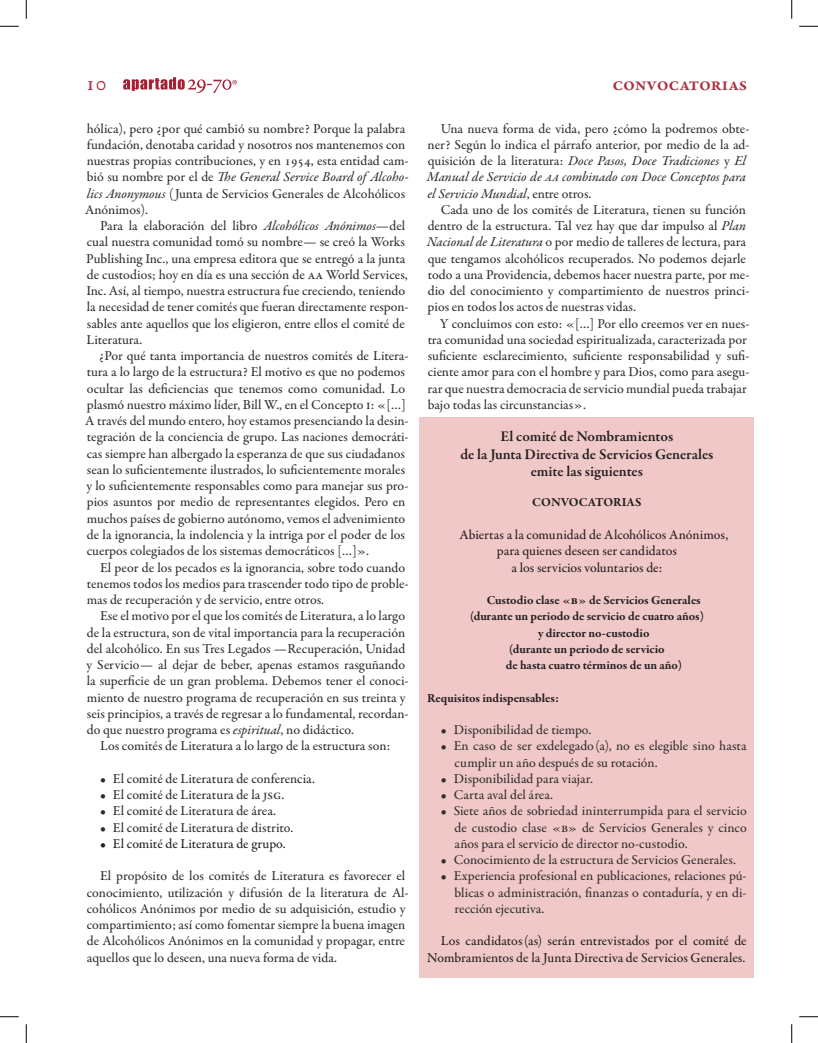
<style>
.page{position:relative;width:818px;height:1043px;background:#fff}
.page>*{position:absolute;margin:0;border:0;box-sizing:border-box;transform-origin:0 0}
.t1{font:500 22.5px "Garamond Premr Pro";color:#ad2f3d}
.Antetítulo{font:600 18.75px "Garamond Premr Pro";letter-spacing:-.005em;color:#ad2f3d}
.Antetítulo-2{font:600 15px/17.5px "Garamond Premr Pro";color:#231f20;text-align:center}
.Ordinario{font:500 13.75px/16.2px "Garamond Premr Pro";letter-spacing:-.005em;color:#312f30}
.Apartado_1__ss__-_bu{font:500 13.75px/16.2px "Garamond Premr Pro";color:#312f30}
.Ordinario-2{font:500 13.75px/16.2px "Garamond Premr Pro";color:#231f20;text-align:right}
.Apartado_1__final{font:500 13.75px/16.2px "Garamond Premr Pro";color:#312f30;text-align:justify}
.Apartado_1__ss{font:500 13.75px "Garamond Premr Pro";color:#2e2b2c}
.Apartado_1__inicial{font:500 13.75px "Garamond Premr Pro";letter-spacing:.005em;color:#2e2b2c}
.Apartado_1__final-2{font:500 13.75px "Garamond Premr Pro";letter-spacing:.005em;color:#231f20}
.Antetítulo-3{font:700 12.5px/16.2px "Garamond Premr Pro";letter-spacing:-.005em;color:#231f20;text-align:right}
.s1{font-family:"Garamond Premr Pro Med It";font-weight:400}
.s2{color:#312f30}
.s3{font-weight:400;font-style:italic}
</style>
<div class="page">
<svg style="left:123px;top:77px;width:114px;height:16px"></svg>
<div style="left:419px;top:418px;width:335px;height:560px;background:#f1c8c8"></div>
<svg style="left:0;top:25px;width:19px;height:2px"></svg>
<svg style="left:799px;top:25px;width:19px;height:2px"></svg>
<svg style="left:0;top:1016px;width:19px;height:1px"></svg>
<svg style="left:799px;top:1016px;width:19px;height:1px"></svg>
<svg style="left:25px;top:0;width:2px;height:19px"></svg>
<svg style="left:25px;top:1024px;width:2px;height:18px"></svg>
<svg style="left:791px;top:0;width:1px;height:19px"></svg>
<svg style="left:791px;top:1024px;width:1px;height:18px"></svg>
<h1 class="t1" style="left:85px;top:69px;width:23px">10</h1>
<p class="Ordinario" style="left:85px;top:120px;width:325px">hólica), pero ¿por qué cambió su nombre? Porque la palabra fundación, denotaba caridad y nosotros nos mantenemos con nuestras propias contribuciones, y en 1954, esta entidad cam&shy;bió su nombre por el de <span class="s1">The General Service Board of Alcoho&shy;lics Anonymous</span> (Junta de Servicios Generales de Alcohólicos Anónimos).</p>
<p class="Ordinario" style="left:86px;top:218px;width:324px;text-indent:14px">Para la elaboración del libro <span class="s1">Alcohólicos Anónimos</span>—del cual nuestra comunidad tomó su nombre— se creó la Works Publishing Inc., una empresa editora que se entregó a la junta de custodios; hoy en día es una sección de aa World Services, Inc. Así, al tiempo, nuestra estructura fue creciendo, teniendo la necesidad de tener comités que fueran directamente respon&shy;sables ante aquellos que los eligieron, entre ellos el comité de Literatura.</p>
<p class="Ordinario" style="left:85px;top:348px;width:325px;text-indent:14px">¿Por qué tanta importancia de nuestros comités de Litera&shy;tura a lo largo de la estructura? El motivo es que no podemos ocultar las deficiencias que tenemos como comunidad. Lo plasmó nuestro máximo líder, Bill W., en el Concepto i: «[…] A través del mundo entero, hoy estamos presenciando la desin&shy;tegración de la conciencia de grupo. Las naciones democráti&shy;cas siempre han albergado la esperanza de que sus ciudadanos sean lo suficientemente ilustrados, lo suficientemente morales y lo suficientemente responsables como para manejar sus pro&shy;pios asuntos por medio de representantes elegidos. Pero en muchos países de gobierno autónomo, vemos el advenimiento de la ignorancia, la indolencia y la intriga por el poder de los cuerpos colegiados de los sistemas democráticos […]».</p>
<p class="Ordinario" style="left:87px;top:559px;width:323px;text-indent:13px">El peor de los pecados es la ignorancia, sobre todo cuando tenemos todos los medios para trascender todo tipo de proble&shy;mas de recuperación y de servicio, entre otros.</p>
<p class="Ordinario" style="left:86px;top:608px;width:323px;text-indent:14px">Ese el motivo por el que los comités de Literatura, a lo largo de la estructura, son de vital importancia para la recuperación del alcohólico. En sus Tres Legados —Recuperación, Unidad y Servicio— al dejar de beber, apenas estamos rasguñando la superficie de un gran problema. Debemos tener el conoci&shy;miento de nuestro programa de recuperación en sus treinta y seis principios, a través de regresar a lo fundamental, recordan&shy;do que nuestro programa es <span class="s1">espiritual</span>, no didáctico.</p>
<p class="Ordinario" style="left:100px;top:738px;width:292px">Los comités de Literatura a lo largo de la estructura son:</p>
<p class="Apartado_1__inicial" style="left:100px;top:770px;width:216px">• El comité de Literatura de conferencia.</p>
<p class="Apartado_1__ss" style="left:100px;top:786px;width:186px">• El comité de Literatura de la <span class="s2">jsg</span>.</p>
<p class="Apartado_1__ss" style="left:100px;top:802px;width:178px">• El comité de Literatura de área.</p>
<p class="Apartado_1__ss" style="left:100px;top:819px;width:195px">• El comité de Literatura de distrito.</p>
<p class="Apartado_1__final-2" style="left:100px;top:835px;width:187px">• El comité de Literatura de grupo.</p>
<p class="Ordinario" style="left:87px;top:868px;width:323px;text-indent:13px">El propósito de los comités de Literatura es favorecer el conocimiento, utilización y difusión de la literatura de Al&shy;cohólicos Anónimos por medio de su adquisición, estudio y compartimiento; así como fomentar siempre la buena imagen de Alcohólicos Anónimos en la comunidad y propagar, entre aquellos que lo deseen, una nueva forma de vida.</p>
<p class="Antetítulo" style="left:612px;top:73px;width:136px">convocatorias</p>
<p class="Ordinario" style="left:426px;top:120px;width:324px;text-indent:14px">Una nueva forma de vida, pero ¿cómo la podremos obte&shy;ner? Según lo indica el párrafo anterior, por medio de la ad&shy;quisición de la literatura: <span class="s1">Doce Pasos, Doce Tradiciones</span> y <span class="s1">El Manual de Servicio de</span> <span class="s3">aa</span> <span class="s1">combinado con Doce Conceptos para el Servicio Mundial</span>, entre otros.</p>
<p class="Ordinario" style="left:426px;top:202px;width:324px;text-indent:14px">Cada uno de los comités de Literatura, tienen su función dentro de la estructura. Tal vez hay que dar impulso al <span class="s1">Plan Nacional de Literatura</span> o por medio de talleres de lectura, para que tengamos alcohólicos recuperados. No podemos dejarle todo a una Providencia, debemos hacer nuestra parte, por me&shy;dio del conocimiento y compartimiento de nuestros princi&shy;pios en todos los actos de nuestras vidas.</p>
<p class="Ordinario" style="left:427px;top:315px;width:323px;text-indent:12px">Y concluimos con esto: «[…] Por ello creemos ver en nues&shy;tra comunidad una sociedad espiritualizada, caracterizada por suficiente esclarecimiento, suficiente responsabilidad y sufi&shy;ciente amor para con el hombre y para Dios, como para asegu&shy;rar que nuestra democracia de servicio mundial pueda trabajar bajo todas las circunstancias».</p>
<p class="Antetítulo-2" style="left:460px;top:428px;width:254px">El comité de Nombramientos<br>de la Junta Directiva de Servicios Generales emite las siguientes</p>
<p class="Antetítulo-3" style="left:532px;top:494px;width:111px">CONVOCATORIAS</p>
<p class="Ordinario-2" style="left:459px;top:527px;width:270px">Abiertas a la comunidad de Alcohólicos Anónimos,</p>
<p class="Ordinario-2" style="left:497px;top:543px;width:181px">para quienes deseen ser candidatos</p>
<p class="Ordinario-2" style="left:511px;top:559px;width:152px">a los servicios voluntarios de:</p>
<p class="Antetítulo-3" style="left:470px;top:592px;width:235px">Custodio clase «b» de Servicios Generales (durante un periodo de servicio de cuatro años)</p>
<p class="Antetítulo-3" style="left:509px;top:624px;width:157px;text-align:left;text-indent:29px">y director no-custodio (durante un periodo de servicio</p>
<p class="Antetítulo-3" style="left:505px;top:657px;width:178px">de hasta cuatro términos de un año)</p>
<p class="Antetítulo-3" style="left:427px;top:689px;width:133px">Requisitos indispensables:</p>
<p class="Apartado_1__ss__-_bu" style="left:441px;top:722px;width:152px">• Disponibilidad de tiempo.</p>
<p class="Apartado_1__ss__-_bu" style="left:454px;top:738px;width:293px;text-indent:-14px">• En caso de ser exdelegado (a), no es elegible sino hasta cumplir un año después de su rotación.</p>
<p class="Apartado_1__ss__-_bu" style="left:441px;top:770px;width:154px">• Disponibilidad para viajar.</p>
<p class="Apartado_1__ss__-_bu" style="left:441px;top:787px;width:114px">• Carta aval del área.</p>
<p class="Apartado_1__ss__-_bu" style="left:454px;top:803px;width:293px;text-align:justify;text-indent:-14px">• Siete años de sobriedad ininterrumpida para el servicio de custodio clase «b» de Servicios Generales y cinco años para el servicio de director no-custodio.</p>
<p class="Apartado_1__ss__-_bu" style="left:441px;top:852px;width:297px">• Conocimiento de la estructura de Servicios Generales.</p>
<p class="Apartado_1__final" style="left:454px;top:868px;width:293px;text-indent:-14px">• Experiencia profesional en publicaciones, relaciones pú&shy;blicas o administración, finanzas o contaduría, y en di&shy;rección ejecutiva.</p>
<p class="Ordinario-2" style="left:427px;top:933px;width:321px">Los candidatos(as) serán entrevistados por el comité de<br>Nombramientos de la Junta Directiva de Servicios Generales.</p>
</div>
